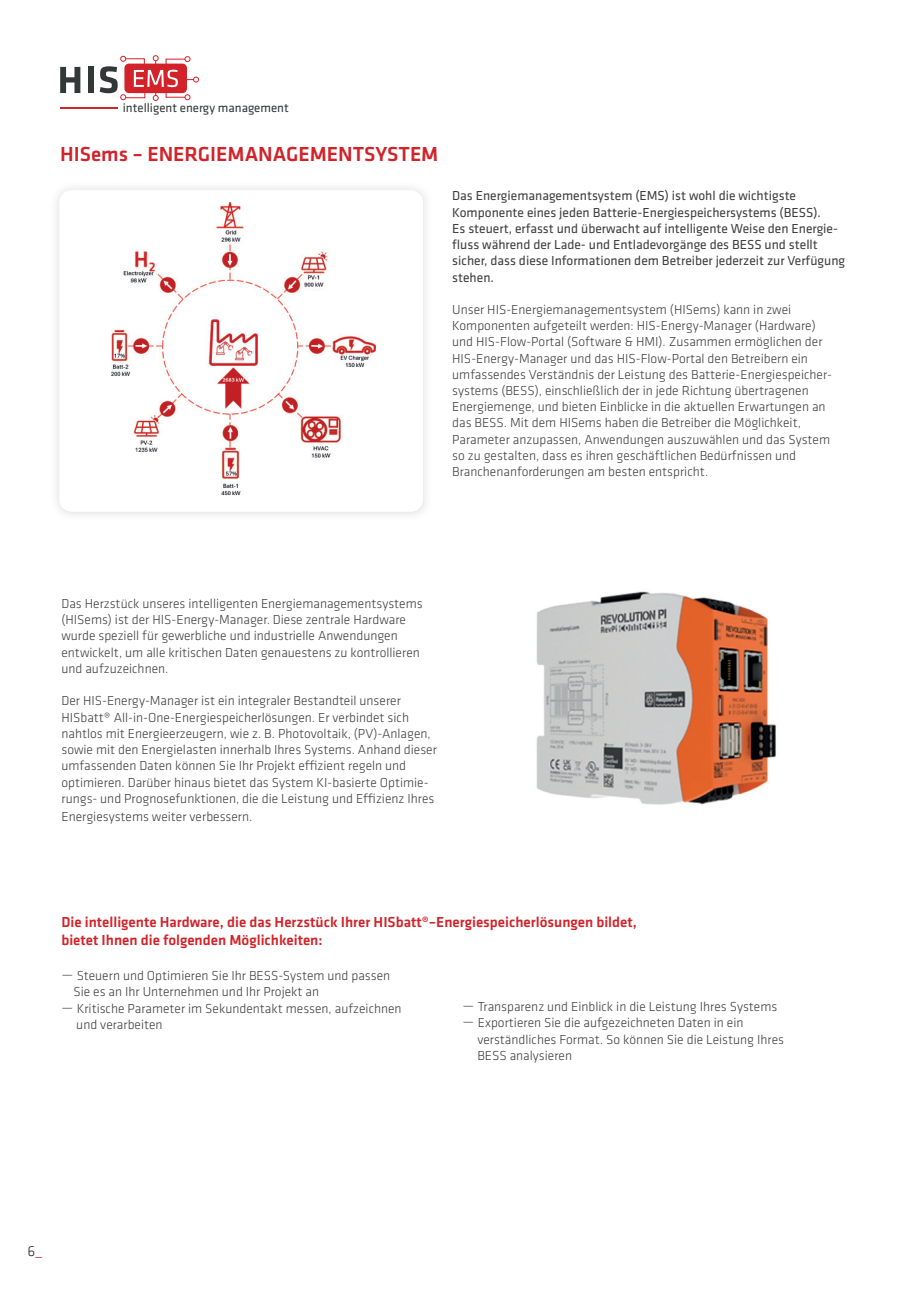
<style>
.page{position:relative;width:906px;height:1289px;background:#fff}
.page>*{position:absolute;margin:0;border:0;box-sizing:border-box;transform-origin:0 0}
.t1{font:500 21px "Klavika";color:#d1232a}
.t2{font:500 15px/18px "Klavika Basic";color:#d1232a}
.t3{font:300 15px "Klavika Basic";color:#231f20}
.t4{font:300 13.5px/16.2px "Klavika Basic";color:#3e3e3f}
.t5{font:13.5px/16.2px "Klavika Basic";color:#3e3e3f}
.t6{font:12.75px "Klavika";color:#323738}
.s1{font-family:"DIN Pro"}
.s2{color:#d1232a}
</style>
<div class="page">
<img style="left:536px;top:591px;width:240px;height:214px">
<div style="left:53px;top:202px;width:376px;height:298px;background:#f6f6f7"></div>
<img style="left:60px;top:202px;width:363px;height:298px">
<svg style="left:60px;top:67px;width:20px;height:26px"></svg>
<div style="left:88px;top:67px;width:5px;height:26px;background:#323738"></div>
<hr style="left:60px;top:107px;width:58px;height:2px;background:#d2222a">
<svg style="left:100px;top:55px;width:99px;height:46px"></svg>
<p class="t6" style="left:123px;top:101px;width:167px">intelligent energy management</p>
<h1 class="t1" style="left:60px;top:142px;width:380px">HISems – ENERGIEMANAGEMENTSYSTEM</h1>
<p class="t5" style="left:452px;top:187px;width:394px">Das Energiemanagementsystem (EMS) ist wohl die wichtigste Komponente eines jeden Batterie-Energiespeichersystems (BESS).<br>Es steuert, erfasst und überwacht auf intelligente Weise den Energie&shy;fluss während der Lade- und Entladevorgänge des BESS und stellt sicher, dass diese Informationen dem Betreiber jederzeit zur Verfügung stehen.</p>
<p class="t4" style="left:452px;top:301px;width:381px">Unser HIS-Energiemanagementsystem (HISems) kann in zwei Komponenten aufgeteilt werden: HIS-Energy-Manager (Hardware) und HIS-Flow-Portal (Software &amp; HMI). Zusammen ermöglichen der HIS-Energy-Manager und das HIS-Flow-Portal den Betreibern ein umfassendes Verständnis der Leistung des Batterie-Energiespeicher&shy;systems (BESS), einschließlich der in jede Richtung übertragenen Energiemenge, und bieten Einblicke in die aktuellen Erwartungen an das BESS. Mit dem HISems haben die Betreiber die Möglichkeit, Parameter anzupassen, Anwendungen auszuwählen und das System so zu gestalten, dass es ihren geschäftlichen Bedürfnissen und Branchenanforderungen am besten entspricht.</p>
<p class="t4" style="left:61px;top:595px;width:363px">Das Herzstück unseres intelligenten Energiemanagementsystems (HISems) ist der HIS-Energy-Manager. Diese zentrale Hardware wurde speziell für gewerbliche und industrielle Anwendungen entwickelt, um alle kritischen Daten genauestens zu kontrollieren und aufzuzeichnen.</p>
<p class="t4" style="left:61px;top:692px;width:377px">Der HIS-Energy-Manager ist ein integraler Bestandteil unserer HISbatt® All-in-One-Energiespeicherlösungen. Er verbindet sich nahtlos mit Energieerzeugern, wie z. B. Photovoltaik, (PV)-Anlagen, sowie mit den Energielasten innerhalb Ihres Systems. Anhand dieser umfassenden Daten können Sie Ihr Projekt effizient regeln und optimieren. Darüber hinaus bietet das System KI-basierte Optimie&shy;rungs- und Prognosefunktionen, die die Leistung und Effizienz Ihres</p>
<p class="t4" style="left:61px;top:808px;width:192px">Energiesystems weiter verbessern.</p>
<p class="t2" style="left:61px;top:912px;width:577px">Die intelligente Hardware, die das Herzstück Ihrer HISbatt®–Energiespeicherlösungen bildet, bietet Ihnen die folgenden Möglichkeiten:</p>
<p class="t4" style="left:73px;top:967px;width:318px;text-indent:-12px"><span class="s1">—</span> Steuern und Optimieren Sie Ihr BESS-System und passen<br>Sie es an Ihr Unternehmen und Ihr Projekt an</p>
<p class="t4" style="left:76px;top:999px;width:327px;text-indent:-15px"><span class="s1">—</span> Kritische Parameter im Sekundentakt messen, aufzeichnen und verarbeiten</p>
<p class="t4" style="left:462px;top:998px;width:316px"><span class="s1">—</span> Transparenz und Einblick in die Leistung Ihres Systems</p>
<p class="t4" style="left:477px;top:1014px;width:308px;text-indent:-15px"><span class="s1">—</span> Exportieren Sie die aufgezeichneten Daten in ein verständliches Format. So können Sie die Leistung Ihres<br>BESS analysieren</p>
<p class="t3" style="left:28px;top:1241px;width:16px">6<span class="s2">_</span></p>
</div>
